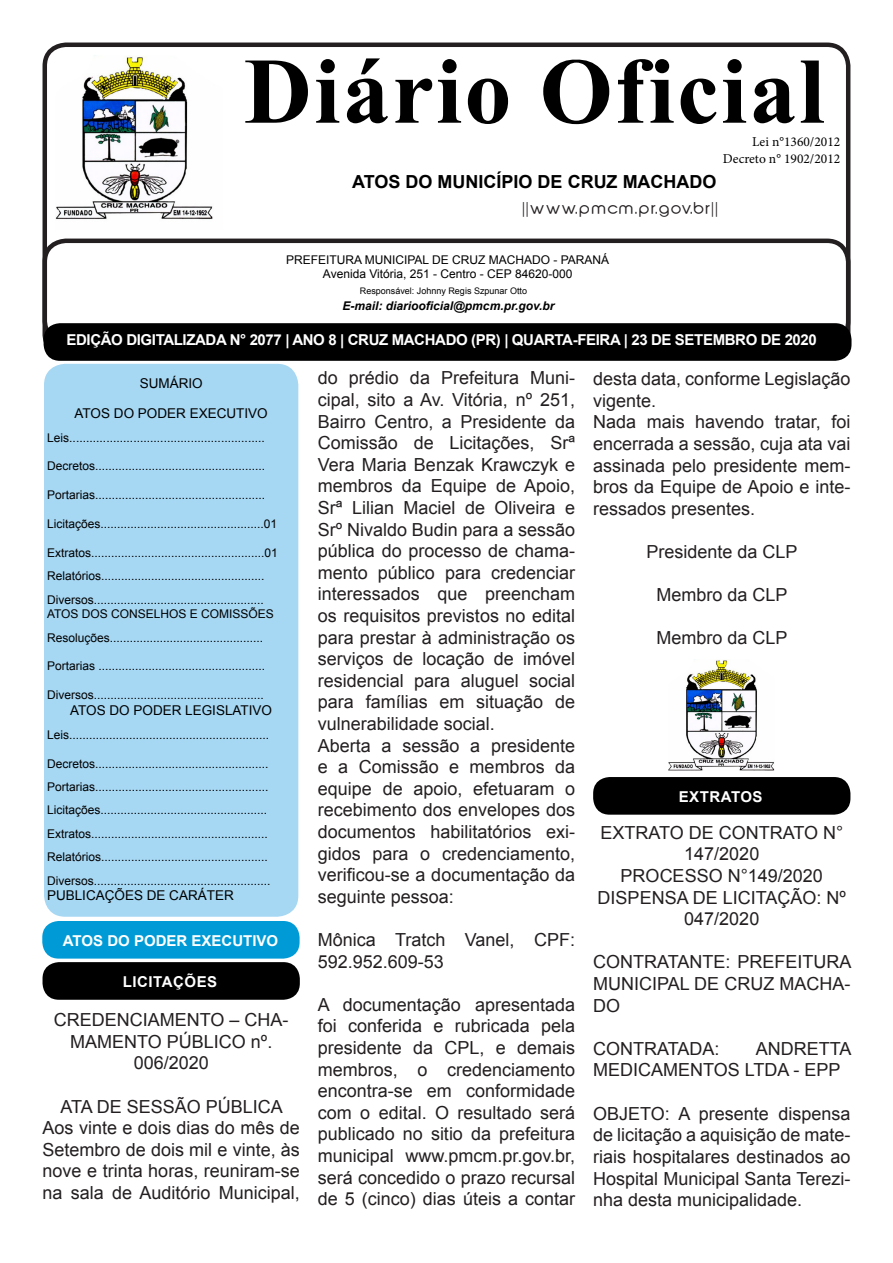
<style>
.page{position:relative;width:893px;height:1263px;background:#fff}
.page>*{position:absolute;margin:0;border:0;box-sizing:border-box;transform-origin:0 0}
.t1{font:700 93.9px "Times New Roman";letter-spacing:.025em;color:#000}
.t2{font:18px/21.6px "Arial";color:#231f20;text-align:justify}
.t3{font:700 18px "Arial";color:#000}
.t4{font:700 15px "Arial";letter-spacing:-.025em;color:#fff}
.t5{font:15px "Abeatby Kai";letter-spacing:.1em;color:#231f20;scale:1.06 1}
.t6{font:700 15px "Arial";color:#fff}
.t7{font:700 15px "Arial";letter-spacing:.035em;color:#fff}
.t8{font:13.5px "Arial";color:#000}
.t9{font:13.5px "Minion Pro";color:#000}
.t10{font:12px "Arial";color:#000}
.t11{font:italic 700 12px "Arial";color:#000}
.t12{font:9px "Arial";color:#000}
</style>
<div class="page">
<div style="left:43px;top:43px;width:807px;height:301px;border:4px solid #231f20;border-radius:21px"></div>
<div style="left:43px;top:239px;width:807px;height:119px;border:4px solid #231f20;border-radius:21px"></div>
<div style="left:44px;top:364px;width:254px;height:553px;background:#a6d7f3;border-radius:21px"></div>
<div style="left:44px;top:323px;width:807px;height:38px;background:#000;border-radius:16px"></div>
<img style="left:55px;top:55px;width:158px;height:165px">
<div style="left:42px;top:921px;width:258px;height:37px;background:#009bd6;border-radius:16px"></div>
<div style="left:43px;top:962px;width:257px;height:38px;background:#000;border-radius:16px"></div>
<img style="left:669px;top:659px;width:106px;height:112px">
<div style="left:593px;top:777px;width:257px;height:38px;background:#000;border-radius:16px"></div>
<p class="t1" style="left:244px;top:24px;width:582px">Diário Oficial</p>
<p class="t9" style="left:752px;top:133px;width:90px">Lei n°1360/2012</p>
<p class="t9" style="left:723px;top:149px;width:119px">Decreto n° 1902/2012</p>
<p class="t3" style="left:352px;top:169px;width:366px">ATOS DO MUNICÍPIO DE CRUZ MACHADO</p>
<p class="t5" style="left:523px;top:202px;width:186px">||www.pmcm.pr.gov.br||</p>
<p class="t10" style="left:286px;top:251px;width:325px">PREFEITURA MUNICIPAL DE CRUZ MACHADO - PARANÁ</p>
<p class="t10" style="left:323px;top:266px;width:251px">Avenida Vitória, 251 - Centro - CEP 84620-000</p>
<p class="t11" style="left:343px;top:298px;width:213px">E-mail: diariooficial@pmcm.pr.gov.br</p>
<p class="t4" style="left:66px;top:329px;width:752px">EDIÇÃO DIGITALIZADA N° 2077 | ANO 8 | CRUZ MACHADO (PR) | QUARTA-FEIRA | 23 DE SETEMBRO DE 2020</p>
<p class="t8" style="left:140px;top:374px;width:65px">SUMÁRIO</p>
<p class="t8" style="left:75px;top:404px;width:195px">ATOS DO PODER EXECUTIVO</p>
<p class="t10" style="left:47px;top:429px;width:219px">Leis..........................................................</p>
<p class="t10" style="left:47px;top:458px;width:220px">Decretos...................................................</p>
<p class="t10" style="left:47px;top:487px;width:220px">Portarias...................................................</p>
<p class="t10" style="left:47px;top:516px;width:232px">Licitações.................................................01</p>
<p class="t10" style="left:47px;top:544px;width:232px">Extratos....................................................01</p>
<p class="t10" style="left:47px;top:568px;width:219px">Relatórios.................................................</p>
<p class="t10" style="left:47px;top:591px;width:218px">Diversos...................................................</p>
<p class="t10" style="left:47px;top:606px;width:228px">ATOS DOS CONSELHOS E COMISSÕES</p>
<p class="t10" style="left:47px;top:629px;width:218px">Resoluções..............................................</p>
<p class="t10" style="left:47px;top:658px;width:220px">Portarias ..................................................</p>
<p class="t10" style="left:47px;top:687px;width:218px">Diversos...................................................</p>
<p class="t8" style="left:70px;top:701px;width:203px">ATOS DO PODER LEGISLATIVO</p>
<p class="t10" style="left:47px;top:726px;width:224px">Leis............................................................</p>
<p class="t10" style="left:47px;top:755px;width:223px">Decretos....................................................</p>
<p class="t10" style="left:47px;top:778px;width:223px">Portarias....................................................</p>
<p class="t10" style="left:47px;top:802px;width:222px">Licitações..................................................</p>
<p class="t10" style="left:47px;top:825px;width:222px">Extratos.....................................................</p>
<p class="t10" style="left:47px;top:849px;width:222px">Relatórios..................................................</p>
<p class="t10" style="left:47px;top:872px;width:225px">Diversos.....................................................</p>
<p class="t8" style="left:47px;top:885px;width:188px">PUBLICAÇÕES DE CARÁTER</p>
<p class="t12" style="left:360px;top:284px;width:169px">Responsável: Johnny Regis Szpunar Otto</p>
<p class="t2" style="left:318px;top:367px;width:259px">do prédio da Prefeitura Muni&shy;cipal, sito a Av. Vitória, nº 251, Bairro Centro, a Presidente da Comissão de Licitações, Srª Vera Maria Benzak Krawczyk e membros da Equipe de Apoio, Srª Lilian Maciel de Oliveira e Srº Nivaldo Budin para a sessão pública do processo de chama&shy;mento público para credenciar interessados que preencham os requisitos previstos no edital para prestar à administração os serviços de locação de imóvel residencial para aluguel social para famílias em situação de vulnerabilidade social.</p>
<p class="t2" style="left:318px;top:734px;width:259px">Aberta a sessão a presidente e a Comissão e membros da equipe de apoio, efetuaram o recebimento dos envelopes dos documentos habilitatórios exi&shy;gidos para o credenciamento, verificou-se a documentação da seguinte pessoa:</p>
<p class="t2" style="left:318px;top:929px;width:259px">Mônica Tratch Vanel, CPF:<br>592.952.609-53</p>
<p class="t2" style="left:318px;top:993px;width:259px">A documentação apresentada foi conferida e rubricada pela presidente da CPL, e demais membros, o credenciamento encontra-se em conformidade com o edital. O resultado será publicado no sitio da prefeitura municipal www.pmcm.pr.gov.br, será concedido o prazo recursal de 5 (cinco) dias úteis a contar</p>
<p class="t2" style="left:593px;top:368px;width:259px">desta data, conforme Legislação vigente.</p>
<p class="t2" style="left:593px;top:411px;width:259px">Nada mais havendo tratar, foi encerrada a sessão, cuja ata vai assinada pelo presidente mem&shy;bros da Equipe de Apoio e inte&shy;ressados presentes.</p>
<p class="t2" style="left:646px;top:541px;width:153px">Presidente da CLP</p>
<p class="t2" style="left:656px;top:584px;width:133px">Membro da CLP</p>
<p class="t2" style="left:656px;top:627px;width:133px">Membro da CLP</p>
<p class="t7" style="left:679px;top:786px;width:85px">EXTRATOS</p>
<p class="t2" style="left:600px;top:822px;width:244px;text-align:center">EXTRATO DE CONTRATO N°<br>147/2020</p>
<p class="t2" style="left:621px;top:865px;width:204px">PROCESSO N°149/2020</p>
<p class="t2" style="left:598px;top:886px;width:250px;text-align:center">DISPENSA DE LICITAÇÃO: Nº<br>047/2020</p>
<p class="t2" style="left:593px;top:951px;width:260px">CONTRATANTE: PREFEITURA MUNICIPAL DE CRUZ MACHA-DO</p>
<p class="t2" style="left:593px;top:1038px;width:128px">CONTRATADA:</p>
<p class="t6" style="left:63px;top:930px;width:217px">ATOS DO PODER EXECUTIVO</p>
<p class="t7" style="left:123px;top:971px;width:96px">LICITAÇÕES</p>
<p class="t2" style="left:54px;top:1009px;width:236px;text-align:center">CREDENCIAMENTO – CHA-<br>MAMENTO PÚBLICO nº.<br>006/2020</p>
<p class="t2" style="left:61px;top:1095px;width:224px">ATA DE SESSÃO PÚBLICA</p>
<p class="t2" style="left:43px;top:1117px;width:259px">Aos vinte e dois dias do mês de Setembro de dois mil e vinte, às nove e trinta horas, reuniram-se na sala de Auditório Municipal,</p>
<p class="t2" style="left:593px;top:1038px;width:260px;text-indent:163px">ANDRETTA<br>MEDICAMENTOS LTDA - EPP</p>
<p class="t2" style="left:593px;top:1102px;width:259px">OBJETO: A presente dispensa de licitação a aquisição de mate&shy;riais hospitalares destinados ao Hospital Municipal Santa Terezi&shy;nha desta municipalidade.</p>
</div>
